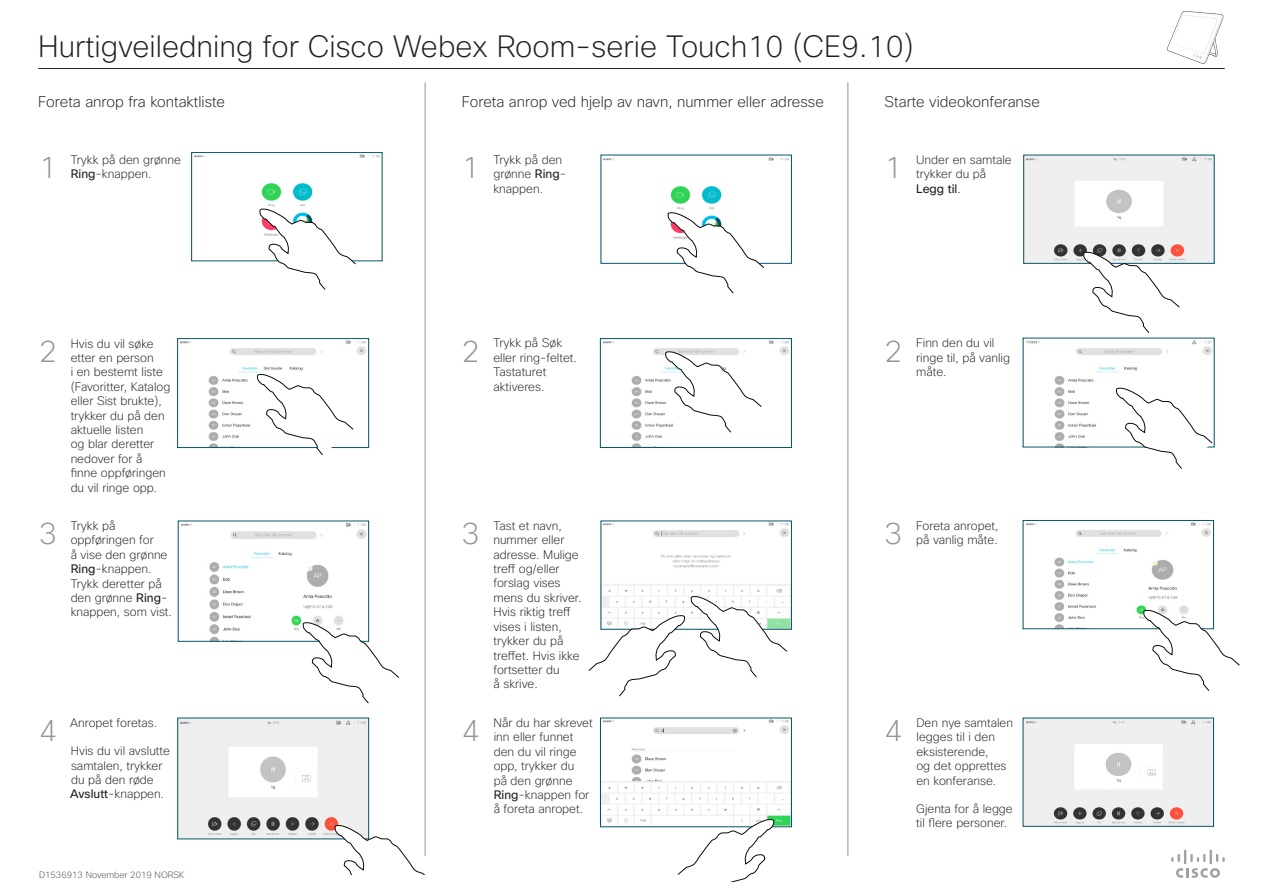
<style>
.page{position:relative;width:1263px;height:893px;background:#fff}
.page>*{position:absolute;margin:0;border:0;box-sizing:border-box;transform-origin:0 0}
.Subhead1{font:200 30px "Cisco Sans";color:#231f20}
.t1{font:200 30px "Cisco Sans";color:#939598}
.Subhead1-2{font:200 15px "Cisco Sans";color:#231f20}
.CartoonAnnotation{font:200 12px/14.4px "Cisco Sans";color:#231f20}
.t2{font:200 9px "Cisco Sans";color:#4b4c4d}
.s1{font-weight:400}
</style>
<div class="page">
<img style="left:180px;top:720px;width:187px;height:117px">
<img style="left:194px;top:154px;width:186px;height:53px">
<div style="left:192px;top:152px;width:190px;height:109px;border:1px solid #005467"></div>
<svg style="left:259px;top:208px;width:97px;height:82px"></svg>
<img style="left:181px;top:523px;width:185px;height:116px">
<svg style="left:303px;top:622px;width:96px;height:81px"></svg>
<svg style="left:335px;top:825px;width:90px;height:50px"></svg>
<img style="left:180px;top:340px;width:186px;height:106px">
<div style="left:178px;top:338px;width:191px;height:110px;border:1px solid #005467"></div>
<svg style="left:257px;top:374px;width:97px;height:81px"></svg>
<img style="left:602px;top:720px;width:187px;height:105px">
<img style="left:603px;top:157px;width:186px;height:61px">
<svg style="left:668px;top:212px;width:96px;height:81px"></svg>
<img style="left:603px;top:523px;width:186px;height:104px">
<svg style="left:691px;top:596px;width:96px;height:81px"></svg>
<svg style="left:588px;top:615px;width:97px;height:81px"></svg>
<svg style="left:678px;top:819px;width:96px;height:63px"></svg>
<img style="left:603px;top:340px;width:186px;height:106px">
<div style="left:600px;top:338px;width:191px;height:110px;border:1px solid #005467"></div>
<svg style="left:665px;top:351px;width:97px;height:82px"></svg>
<img style="left:1026px;top:157px;width:186px;height:104px">
<img style="left:1025px;top:720px;width:186px;height:104px">
<svg style="left:1083px;top:251px;width:97px;height:82px"></svg>
<img style="left:1026px;top:522px;width:185px;height:105px">
<div style="left:1023px;top:520px;width:190px;height:109px;border:1px solid #005467"></div>
<svg style="left:1143px;top:610px;width:97px;height:81px"></svg>
<img style="left:1026px;top:340px;width:186px;height:105px">
<svg style="left:1116px;top:387px;width:96px;height:82px"></svg>
<hr style="left:425px;top:82px;width:1px;height:774px;background:#939598">
<hr style="left:847px;top:82px;width:1px;height:774px;background:#939598">
<svg style="left:1171px;top:849px;width:54px;height:29px"></svg>
<hr style="left:38px;top:68px;width:1187px;height:1px;background:#231f20">
<img style="left:1167px;top:11px;width:57px;height:53px">
<h1 class="Subhead1" style="left:38px;top:27px;width:877px">Hurtigveiledning for Cisco Webex Room-serie Touch10 (CE9.10)</h1>
<h1 class="Subhead1-2" style="left:38px;top:92px;width:188px">Foreta anrop fra kontaktliste</h1>
<h1 class="Subhead1-2" style="left:462px;top:92px;width:364px">Foreta anrop ved hjelp av navn, nummer eller adresse</h1>
<h1 class="Subhead1-2" style="left:884px;top:92px;width:157px">Starte videokonferanse</h1>
<p class="t1" style="left:39px;top:149px;width:20px">1</p>
<p class="CartoonAnnotation" style="left:71px;top:152px;width:112px">Trykk på den grønne<br><span class="s1">Ring</span>-knappen.</p>
<p class="t1" style="left:462px;top:149px;width:19px">1</p>
<p class="CartoonAnnotation" style="left:493px;top:152px;width:74px">Trykk på den grønne <span class="s1">Ring&shy;</span>knappen.</p>
<p class="t1" style="left:884px;top:149px;width:19px">1</p>
<p class="CartoonAnnotation" style="left:916px;top:152px;width:97px">Under en samtale trykker du på<br><span class="s1">Legg til</span>.</p>
<p class="t1" style="left:39px;top:332px;width:20px">2</p>
<p class="CartoonAnnotation" style="left:71px;top:336px;width:101px">Hvis du vil søke etter en person<br>i en bestemt liste (Favoritter, Katalog eller Sist brukte), trykker du på den aktuelle listen<br>og blar deretter nedover for å finne oppføringen du vil ringe opp.</p>
<p class="t1" style="left:462px;top:332px;width:19px">2</p>
<p class="CartoonAnnotation" style="left:493px;top:336px;width:85px">Trykk på Søk eller ring-feltet.<br>Tastaturet aktiveres.</p>
<p class="t1" style="left:884px;top:332px;width:19px">2</p>
<p class="CartoonAnnotation" style="left:916px;top:336px;width:95px">Finn den du vil ringe til, på vanlig måte.</p>
<p class="t1" style="left:39px;top:515px;width:20px">3</p>
<p class="CartoonAnnotation" style="left:71px;top:518px;width:103px">Trykk på oppføringen for<br>å vise den grønne<br><span class="s1">Ring</span>-knappen.<br>Trykk deretter på den grønne <span class="s1">Ring&shy;</span>knappen, som vist.</p>
<p class="t1" style="left:462px;top:514px;width:19px">3</p>
<p class="CartoonAnnotation" style="left:493px;top:518px;width:90px">Tast et navn, nummer eller adresse. Mulige treff og/eller forslag vises mens du skriver.<br>Hvis riktig treff vises i listen, trykker du på treffet. Hvis ikke fortsetter du<br>å skrive.</p>
<p class="t1" style="left:884px;top:514px;width:19px">3</p>
<p class="CartoonAnnotation" style="left:916px;top:518px;width:84px">Foreta anropet, på vanlig måte.</p>
<p class="t1" style="left:39px;top:712px;width:20px">4</p>
<p class="CartoonAnnotation" style="left:494px;top:715px;width:100px">Når du har skrevet inn eller funnet den du vil ringe opp, trykker du<br>på den grønne<br><span class="s1">Ring</span>-knappen for å foreta anropet.</p>
<p class="CartoonAnnotation" style="left:70px;top:715px;width:88px">Anropet foretas.</p>
<p class="CartoonAnnotation" style="left:70px;top:744px;width:101px">Hvis du vil avslutte samtalen, trykker du på den røde<br><span class="s1">Avslutt</span>-knappen.</p>
<p class="t1" style="left:462px;top:711px;width:19px">4</p>
<p class="CartoonAnnotation" style="left:916px;top:715px;width:98px">Den nye samtalen legges til i den eksisterende,<br>og det opprettes en konferanse.</p>
<p class="CartoonAnnotation" style="left:916px;top:801px;width:98px">Gjenta for å legge til flere personer.</p>
<p class="t1" style="left:884px;top:711px;width:19px">4</p>
<p class="t2" style="left:39px;top:869px;width:147px">D1536913 November 2019 NORSK</p>
</div>
